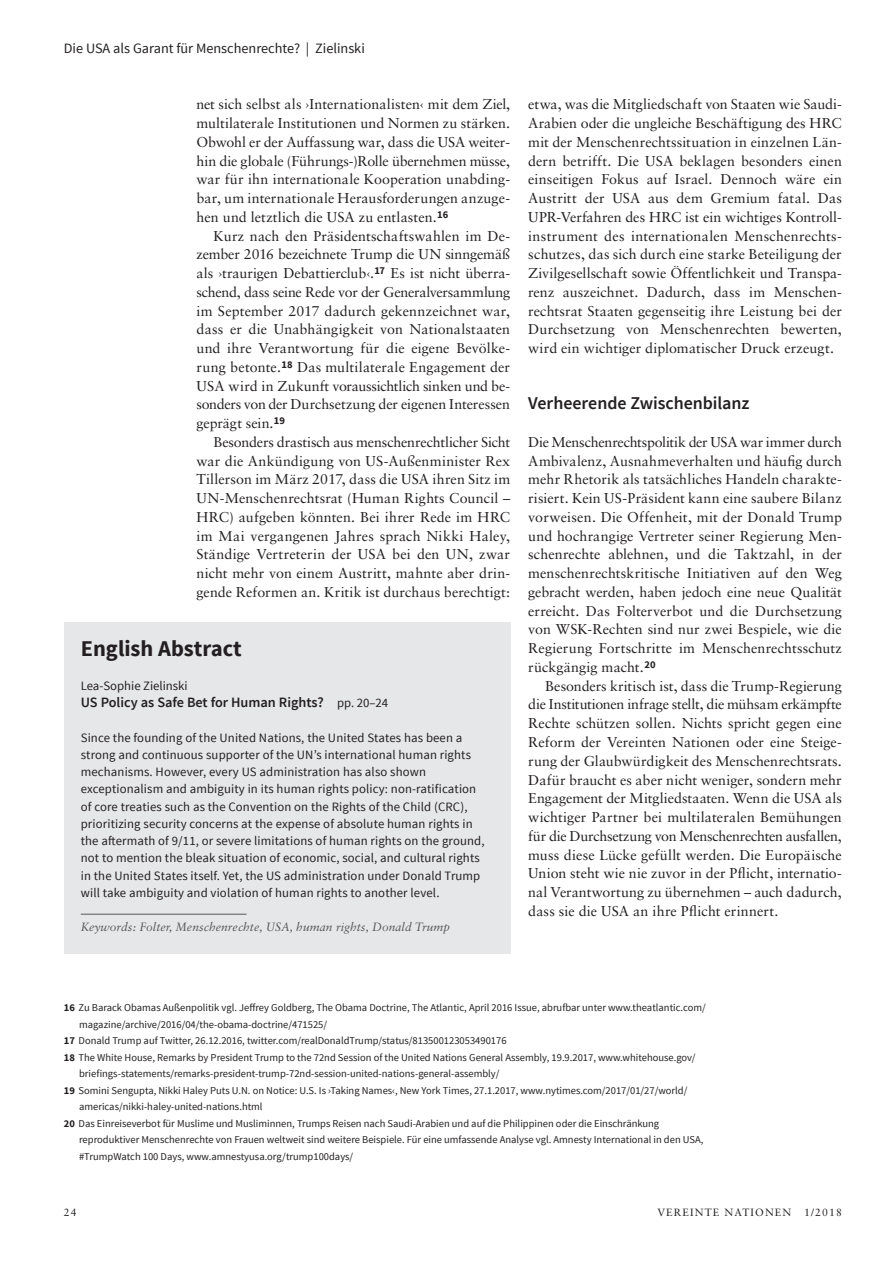
<style>
.page{position:relative;width:893px;height:1263px;background:#fff}
.page>*{position:absolute;margin:0;border:0;box-sizing:border-box;transform-origin:0 0}
.Englisch_Kasten_head{font:700 22.5px "Source Sans Pro";color:#231f20}
.Subheadline_schwarz{font:600 18px "Source Sans Pro";letter-spacing:-.005em;color:#231f20}
.Fließtext_mit_Einrüc{font:14.25px/18.8px "Sabon LT Std";letter-spacing:.005em;color:#231f20;text-align:justify}
.Fließtext_ohn_Einrüc{font:14.25px/18.8px "Sabon LT Std";letter-spacing:.005em;color:#231f20;text-align:justify}
.Kolumnentitel{font:14.25px "Source Sans Pro";color:#231f20}
.t1{font:600 14.25px "Source Sans Pro";color:#231f20}
.Infokasten_Text{font:12.75px/17.2px "Source Sans Pro";letter-spacing:.01em;color:#231f20}
.Schlagwörter{font:italic 12px "Sabon LT Std";letter-spacing:.005em;color:#57585a}
.Fußnotentext{font:10.5px/16.5px "Source Sans Pro";color:#231f20}
.t2{font:10.5px "Sabon LT Std";letter-spacing:.11em;color:#231f20}
.s1{font-weight:400;font-size:12.75px}
.s2{font-weight:700}
</style>
<div class="page">
<div style="left:64px;top:622px;width:446px;height:331px;background:#e6e7e9"></div>
<hr style="left:81px;top:914px;width:166px;height:1px;background:#57585a">
<p class="Kolumnentitel" style="left:64px;top:40px;width:303px">Die USA als Garant für Menschenrechte? | Zielinski</p>
<p class="Fließtext_ohn_Einrüc" style="left:196px;top:95px;width:315px">net sich selbst als ›Internationalisten‹ mit dem Ziel, multilaterale Institutionen und Normen zu stärken.<br>Obwohl er der Auffassung war, dass die USA weiter&shy;hin die globale (Führungs-)Rolle übernehmen müsse, war für ihn internationale Kooperation unabding&shy;bar, um internationale Herausforderungen anzuge&shy;hen und letztlich die USA zu entlasten.<sup>16</sup></p>
<p class="Fließtext_mit_Einrüc" style="left:196px;top:226px;width:315px;text-indent:17px">Kurz nach den Präsidentschaftswahlen im De&shy;zember 2016 bezeichnete Trump die UN sinngemäß als ›traurigen Debattierclub‹.<sup>17</sup> Es ist nicht überra&shy;schend, dass seine Rede vor der Generalversammlung im September 2017 dadurch gekennzeichnet war, dass er die Unabhängigkeit von Nationalstaaten und ihre Verantwortung für die eigene Bevölke&shy;rung betonte.<sup>18</sup> Das multilaterale Engagement der USA wird in Zukunft voraussichtlich sinken und be&shy;sonders von der Durchsetzung der eigenen Interessen geprägt sein.<sup>19</sup></p>
<p class="Fließtext_mit_Einrüc" style="left:196px;top:432px;width:315px;text-indent:17px">Besonders drastisch aus menschenrechtlicher Sicht war die Ankündigung von US-Außenminister Rex Tillerson im März 2017, dass die USA ihren Sitz im UN-Menschenrechtsrat (Human Rights Council – HRC) aufgeben könnten. Bei ihrer Rede im HRC im Mai vergangenen Jahres sprach Nikki Haley, Ständige Vertreterin der USA bei den UN, zwar nicht mehr von einem Austritt, mahnte aber drin&shy;gende Reformen an. Kritik ist durchaus berechtigt:</p>
<p class="Englisch_Kasten_head" style="left:81px;top:634px;width:163px">English Abstract</p>
<p class="Infokasten_Text" style="left:81px;top:677px;width:108px">Lea-Sophie Zielinski</p>
<p class="t1" style="left:81px;top:693px;width:309px">US Policy as Safe Bet for Human Rights? <span class="s1">pp. 20–24</span></p>
<p class="Infokasten_Text" style="left:81px;top:729px;width:405px">Since the founding of the United Nations, the United States has been a strong and continuous supporter of the UN’s international human rights mechanisms. However, every US administration has also shown exceptionalism and ambiguity in its human rights policy: non-ratification of core treaties such as the Convention on the Rights of the Child (CRC), prioritizing security concerns at the expense of absolute human rights in the aftermath of 9/11, or severe limitations of human rights on the ground, not to mention the bleak situation of economic, social, and cultural rights in the United States itself. Yet, the US administration under Donald Trump will take ambiguity and violation of human rights to another level.</p>
<p class="Schlagwörter" style="left:81px;top:920px;width:371px">Keywords: Folter, Menschenrechte, USA, human rights, Donald Trump</p>
<p class="Fließtext_mit_Einrüc" style="left:528px;top:95px;width:315px">etwa, was die Mitgliedschaft von Staaten wie Saudi-Arabien oder die ungleiche Beschäftigung des HRC mit der Menschenrechtssituation in einzelnen Län&shy;dern betrifft. Die USA beklagen besonders einen einseitigen Fokus auf Israel. Dennoch wäre ein Austritt der USA aus dem Gremium fatal. Das UPR-Verfahren des HRC ist ein wichtiges Kontroll&shy;instrument des internationalen Menschenrechts&shy;schutzes, das sich durch eine starke Beteiligung der Zivilgesellschaft sowie Öffentlichkeit und Transpa&shy;renz auszeichnet. Dadurch, dass im Menschen&shy;rechtsrat Staaten gegenseitig ihre Leistung bei der Durchsetzung von Menschenrechten bewerten, wird ein wichtiger diplomatischer Druck erzeugt.</p>
<p class="Subheadline_schwarz" style="left:528px;top:392px;width:223px">Verheerende Zwischenbilanz</p>
<p class="Fließtext_ohn_Einrüc" style="left:528px;top:432px;width:315px">Die Menschenrechtspolitik der USA war immer durch Ambivalenz, Ausnahmeverhalten und häufig durch mehr Rhetorik als tatsächliches Handeln charakte&shy;risiert. Kein US-Präsident kann eine saubere Bilanz vorweisen. Die Offenheit, mit der Donald Trump und hochrangige Vertreter seiner Regierung Men&shy;schenrechte ablehnen, und die Taktzahl, in der menschenrechtskritische Initiativen auf den Weg gebracht werden, haben jedoch eine neue Qualität erreicht. Das Folterverbot und die Durchsetzung von WSK-Rechten sind nur zwei Bespiele, wie die Regierung Fortschritte im Menschenrechtsschutz rückgängig macht.<sup>20</sup></p>
<p class="Fließtext_mit_Einrüc" style="left:528px;top:676px;width:315px;text-indent:17px">Besonders kritisch ist, dass die Trump-Regierung die Institutionen infrage stellt, die mühsam erkämpfte Rechte schützen sollen. Nichts spricht gegen eine Reform der Vereinten Nationen oder eine Steige&shy;rung der Glaubwürdigkeit des Menschenrechtsrats.<br>Dafür braucht es aber nicht weniger, sondern mehr Engagement der Mitgliedstaaten. Wenn die USA als wichtiger Partner bei multilateralen Bemühungen für die Durchsetzung von Menschenrechten ausfallen, muss diese Lücke gefüllt werden. Die Europäische Union steht wie nie zuvor in der Pflicht, internatio&shy;nal Verantwortung zu übernehmen – auch dadurch, dass sie die USA an ihre Pflicht erinnert.</p>
<p class="Fußnotentext" style="left:79px;top:999px;width:628px;text-indent:-15px"><span class="s2">16</span> Zu Barack Obamas Außenpolitik vgl. Jeffrey Goldberg, The Obama Doctrine, The Atlantic, April 2016 Issue, abrufbar unter www.theatlantic.com/ magazine/archive/2016/04/the-obama-doctrine/471525/</p>
<p class="Fußnotentext" style="left:64px;top:1032px;width:444px"><span class="s2">17</span> Donald Trump auf Twitter, 26.12.2016, twitter.com/realDonaldTrump/status/813500123053490176</p>
<p class="Fußnotentext" style="left:79px;top:1049px;width:618px;text-indent:-15px"><span class="s2">18</span> The White House, Remarks by President Trump to the 72nd Session of the United Nations General Assembly, 19.9.2017, www.whitehouse.gov/ briefings-statements/remarks-president-trump-72nd-session-united-nations-general-assembly/</p>
<p class="Fußnotentext" style="left:79px;top:1082px;width:610px;text-indent:-15px"><span class="s2">19</span> Somini Sengupta, Nikki Haley Puts U.N. on Notice: U.S. Is ›Taking Names‹, New York Times, 27.1.2017, www.nytimes.com/2017/01/27/world/ americas/nikki-haley-united-nations.html</p>
<p class="Fußnotentext" style="left:79px;top:1115px;width:626px;text-indent:-15px"><span class="s2">20</span> Das Einreiseverbot für Muslime und Musliminnen, Trumps Reisen nach Saudi-Arabien und auf die Philippinen oder die Einschränkung reproduktiver Menschenrechte von Frauen weltweit sind weitere Beispiele. Für eine umfassende Analyse vgl. Amnesty International in den USA, #TrumpWatch 100 Days, www.amnestyusa.org/trump100days/</p>
<p class="t2" style="left:64px;top:1206px;width:14px">24</p>
<p class="t2" style="left:657px;top:1206px;width:186px">VEREINTE NATIONEN 1/2018</p>
</div>
